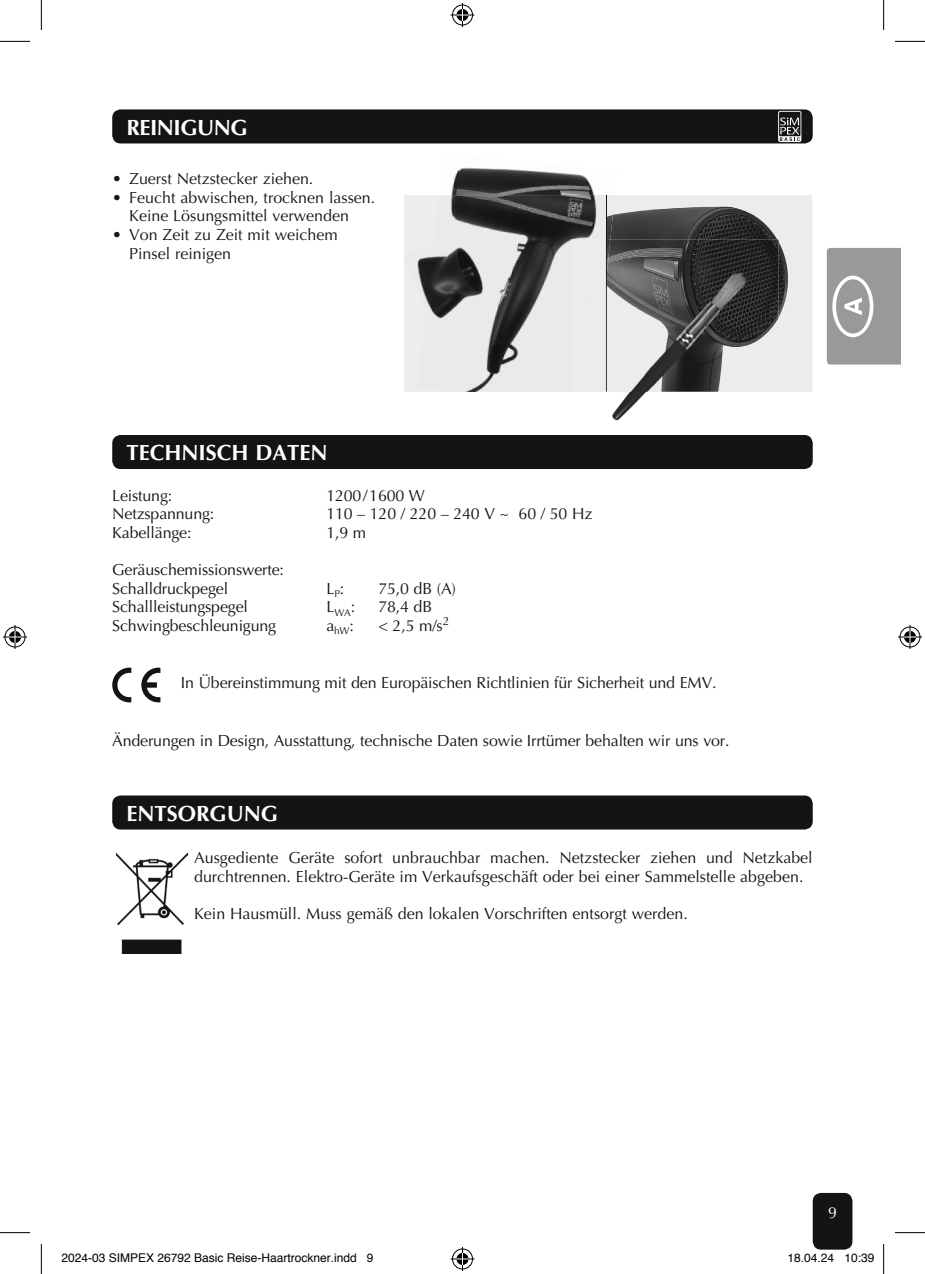
<style>
.page{position:relative;width:925px;height:1274px;background:#fff}
.page>*{position:absolute;margin:0;border:0;box-sizing:border-box;transform-origin:0 0}
.t1{font:700 22px "Optima CE";color:#fff}
.t2{font:700 22px "Optima CE";letter-spacing:-.02em;color:#fff}
.t3{font:16px/18.6px "Optima CE";color:#131413}
.t4{font:16px "Optima CE";color:#fff}
.t5{font:12px "Helvetica";color:#000}
</style>
<div class="page">
<svg style="left:826px;top:248px;width:74px;height:117px;background:#a3a3a3"></svg>
<div style="left:113px;top:110px;width:698px;height:32px;background:#131413;border-radius:7px"></div>
<div style="left:112px;top:109px;width:700px;height:34px;border:2px solid #131413;border-radius:7px"></div>
<svg style="left:778px;top:111px;width:23px;height:31px"></svg>
<div style="left:779px;top:112px;width:21px;height:24px;background:#131413"></div>
<svg style="left:779px;top:118px;width:20px;height:23px"></svg>
<div style="left:813px;top:1193px;width:38px;height:55px;background:#131413;border-radius:7px"></div>
<div style="left:812px;top:1192px;width:40px;height:57px;border:2px solid #131413;border-radius:7px"></div>
<div style="left:113px;top:436px;width:698px;height:32px;background:#131413;border-radius:7px"></div>
<div style="left:112px;top:435px;width:700px;height:34px;border:2px solid #131413;border-radius:7px"></div>
<div style="left:113px;top:796px;width:698px;height:32px;background:#131413;border-radius:7px"></div>
<div style="left:112px;top:795px;width:700px;height:34px;border:2px solid #131413;border-radius:7px"></div>
<svg style="left:112px;top:667px;width:19px;height:35px"></svg>
<svg style="left:141px;top:667px;width:19px;height:35px"></svg>
<img style="left:116px;top:852px;width:71px;height:100px">
<img style="left:451px;top:167px;width:143px;height:28px">
<img style="left:417px;top:195px;width:189px;height:197px">
<img style="left:607px;top:195px;width:3px;height:44px">
<img style="left:404px;top:227px;width:88px;height:102px">
<img style="left:610px;top:195px;width:202px;height:197px">
<hr style="left:606px;top:195px;width:1px;height:197px;background:#131413">
<img style="left:612px;top:392px;width:34px;height:29px">
<img style="left:571px;top:239px;width:207px;height:153px">
<img style="left:607px;top:239px;width:3px;height:37px">
<img style="left:606px;top:282px;width:1px;height:110px">
<img style="left:606px;top:239px;width:1px;height:43px">
<hr style="left:0;top:41px;width:30px;height:1px;background:#000">
<hr style="left:895px;top:41px;width:30px;height:1px;background:#000">
<hr style="left:0;top:1232px;width:30px;height:1px;background:#000">
<hr style="left:895px;top:1232px;width:30px;height:1px;background:#000">
<hr style="left:41px;top:0;width:1px;height:30px;background:#000">
<hr style="left:41px;top:1243px;width:1px;height:30px;background:#000">
<hr style="left:883px;top:0;width:1px;height:30px;background:#000">
<hr style="left:883px;top:1243px;width:1px;height:30px;background:#000">
<svg style="left:450px;top:3px;width:24px;height:24px"></svg>
<svg style="left:450px;top:1247px;width:24px;height:23px"></svg>
<svg style="left:3px;top:625px;width:24px;height:24px"></svg>
<svg style="left:898px;top:625px;width:24px;height:24px"></svg>
<h1 class="t2" style="left:126px;top:113px;width:123px">REINIGUNG</h1>
<p class="t3" style="left:112px;top:169px;width:203px">• Zuerst Netzstecker ziehen.</p>
<p class="t3" style="left:112px;top:188px;width:264px;text-align:center">• Feucht abwischen, trocknen lassen.<br>Keine Lösungsmittel verwenden</p>
<p class="t3" style="left:129px;top:225px;width:210px;text-indent:-17px">• Von Zeit zu Zeit mit weichem<br>Pinsel reinigen</p>
<h1 class="t1" style="left:126px;top:439px;width:203px">TECHNISCH DATEN</h1>
<p class="t3" style="left:112px;top:486px;width:62px">Leistung:</p>
<p class="t3" style="left:326px;top:486px;width:100px">1200 / 1600 W</p>
<p class="t3" style="left:112px;top:504px;width:104px">Netzspannung:</p>
<p class="t3" style="left:326px;top:504px;width:267px">110 – 120 / 220 – 240 V ~ 60 / 50 Hz</p>
<p class="t3" style="left:112px;top:523px;width:81px">Kabellänge:</p>
<p class="t3" style="left:326px;top:523px;width:41px">1,9 m</p>
<p class="t3" style="left:112px;top:560px;width:173px">Geräuschemissionswerte:<br>Schalldruckpegel</p>
<p class="t3" style="left:326px;top:579px;width:19px">L<sub>P</sub>:</p>
<p class="t3" style="left:378px;top:579px;width:79px">75,0 dB (A)</p>
<p class="t3" style="left:112px;top:597px;width:137px">Schallleistungspegel</p>
<p class="t3" style="left:326px;top:597px;width:30px">L<sub>WA</sub>:</p>
<p class="t3" style="left:378px;top:597px;width:55px">78,4 dB</p>
<p class="t3" style="left:112px;top:616px;width:165px">Schwingbeschleunigung</p>
<p class="t3" style="left:326px;top:616px;width:29px">a<sub>hW</sub>:</p>
<p class="t3" style="left:378px;top:616px;width:72px">&lt; 2,5 m/s<sup>2</sup></p>
<p class="t3" style="left:181px;top:672px;width:537px">In übereinstimmung mit den Europäischen richtlinien für Sicherheit und EMV.</p>
<p class="t3" style="left:112px;top:731px;width:619px">änderungen in Design, Ausstattung, technische Daten sowie Irrtümer behalten wir uns vor.</p>
<h1 class="t1" style="left:126px;top:799px;width:153px">ENTSORGUNG</h1>
<p class="t3" style="left:194px;top:848px;width:620px">Ausgediente Geräte sofort unbrauchbar machen. Netzstecker ziehen und Netzkabel durchtrennen. Elektro-Geräte im Verkaufsgeschäft oder bei einer Sammelstelle abgeben.</p>
<p class="t3" style="left:194px;top:904px;width:495px">Kein Hausmüll. Muss gemäß den lokalen Vorschriften entsorgt werden.</p>
<p class="t4" style="left:828px;top:1202px;width:10px">9</p>
<p class="t5" style="left:61px;top:1250px;width:314px">2024-03 SIMPEX 26792 Basic Reise-Haartrockner.indd 9</p>
<p class="t5" style="left:787px;top:1250px;width:88px">18.04.24 10:39</p>
</div>
